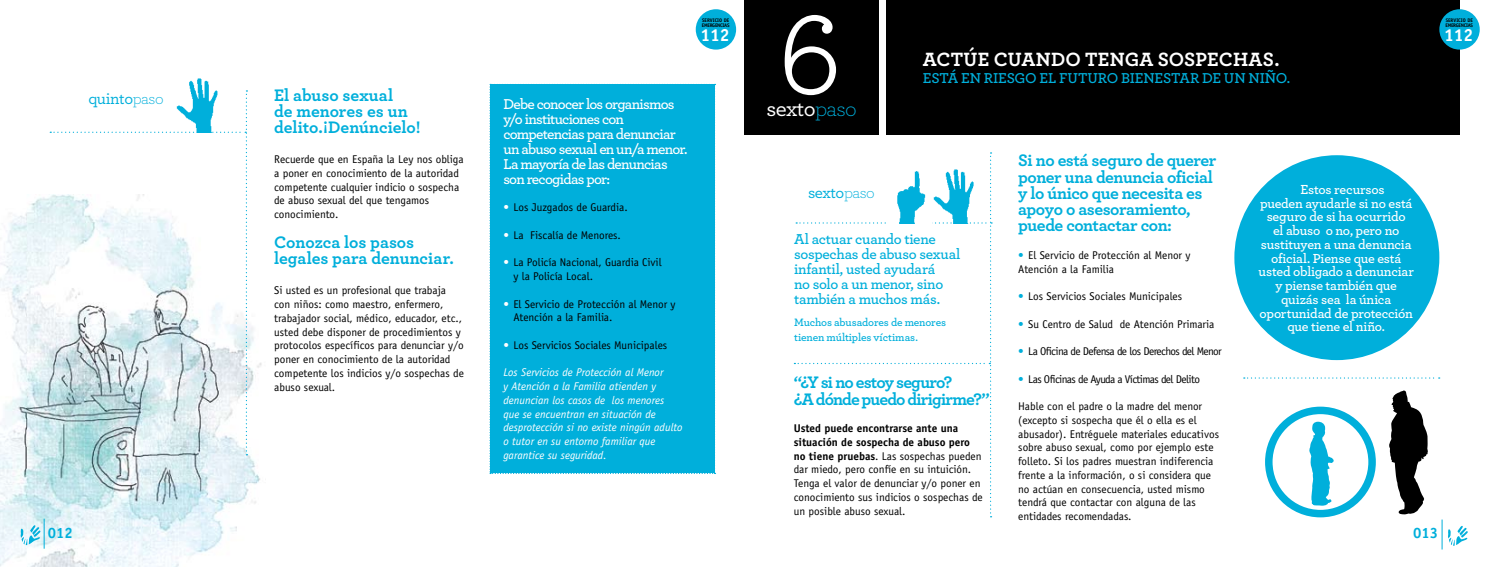
<style>
.page{position:relative;width:1489px;height:567px;background:#fff}
.page>*{position:absolute;margin:0;border:0;box-sizing:border-box;transform-origin:0 0}
.t1{font:124.25px "Archer";color:#fff}
.t2{font:500 22.62px "Archer";letter-spacing:-.03em;color:#fff}
.t3{font:700 20.12px "Archer";letter-spacing:.005em;color:#fff}
.t4{font:700 17.5px/16.2px "Archer";letter-spacing:-.025em;color:#00afdb}
.t5{font:700 17.5px/16.2px "Archer";letter-spacing:-.005em;color:#00afdb}
.t6{font:700 17.5px/16.2px "Archer";letter-spacing:-.055em;color:#00afdb}
.t7{font:700 17.5px "Officina Sans Std";color:#fff}
.t8{font:500 16.75px "Archer";letter-spacing:-.025em;color:#00afdb}
.t9{font:600 15px/15px "Archer";letter-spacing:-.015em;color:#00afdb}
.t10{font:600 15px/15px "Archer";letter-spacing:-.05em;color:#fff}
.t11{font:700 15px "Officina Serif Std";color:#00afdb}
.t12{font:600 13.75px "Archer";letter-spacing:-.02em;color:#fff}
.t13{font:11.25px/13.8px "Officina Sans Std";color:#000}
.t14{font:italic 11.25px/13.8px "Officina Sans Std";color:#fff}
.t15{font:11.25px "Officina Sans Std";letter-spacing:-.05em;color:#000}
.t16{font:600 11.25px/15px "Archer";letter-spacing:-.01em;color:#00afdb}
.t17{font:700 5.12px/5.1px "Officina Sans Std";letter-spacing:-.05em;color:#000}
.s1{font-weight:300}
.s2{color:#fff}
.s3{font-weight:300;color:#00afdb}
.s4{font-weight:700}
.s5{color:#00afdb}
</style>
<div class="page">
<img style="left:0;top:197px;width:262px;height:370px">
<svg style="left:21px;top:525px;width:19px;height:20px"></svg>
<hr style="left:44px;top:519px;width:1px;height:30px;background:#00afdb">
<svg style="left:1448px;top:526px;width:19px;height:20px"></svg>
<hr style="left:1441px;top:519px;width:1px;height:30px;background:#00afdb">
<div style="left:489px;top:84px;width:226px;height:390px;background:#00afdb"></div>
<img style="left:189px;top:78px;width:20px;height:12px">
<svg style="left:50px;top:90px;width:197px;height:365px"></svg>
<div style="left:744px;top:0;width:135px;height:135px;background:#000"></div>
<div style="left:885px;top:0;width:574px;height:135px;background:#000"></div>
<svg style="left:794px;top:152px;width:198px;height:365px"></svg>
<svg style="left:1243px;top:377px;width:196px;height:2px"></svg>
<img style="left:888px;top:164px;width:43px;height:59px">
<div style="left:695px;top:9px;width:41px;height:41px;background:#00afdb;border-radius:50%"></div>
<div style="left:1439px;top:9px;width:40px;height:41px;background:#00afdb;border-radius:50%"></div>
<svg style="left:1389px;top:390px;width:38px;height:125px"></svg>
<svg style="left:1309px;top:422px;width:24px;height:84px"></svg>
<div style="left:1264px;top:407px;width:111px;height:110px;border:8px solid #00afdb;border-radius:50%"></div>
<div style="left:1234px;top:155px;width:205px;height:205px;background:#00afdb;border-radius:50%"></div>
<h3 class="t8" style="left:88px;top:86px;width:77px">quinto<span class="s1">paso</span></h3>
<h3 class="t5" style="left:274px;top:86px;width:148px">El abuso sexual<br>de menores es un delito.¡Denúncielo!</h3>
<p class="t13" style="left:274px;top:152px;width:191px">Recuerde que en España la Ley nos obliga a poner en conocimiento de la autoridad competente cualquier indicio o sospecha de abuso sexual del que tengamos conocimiento.</p>
<h3 class="t5" style="left:274px;top:233px;width:181px">Conozca los pasos legales para denunciar.</h3>
<p class="t13" style="left:274px;top:284px;width:191px">Si usted es un profesional que trabaja con niños: como maestro, enfermero, trabajador social, médico, educador, etc., usted debe disponer de procedimientos y protocolos específicos para denunciar y/o poner en conocimiento de la autoridad competente los indicios y/o sospechas de abuso sexual.</p>
<p class="t17" style="left:701px;top:18px;width:29px">SERVICIO DE<br>EMERGENCIAS</p>
<h3 class="t7" style="left:700px;top:24px;width:31px">112</h3>
<h3 class="t10" style="left:503px;top:96px;width:186px">Debe conocer los organismos y/o instituciones con competencias para denunciar un abuso sexual en un/a menor.<br>La mayoría de las denuncias son recogidas por:</h3>
<p class="t13" style="left:503px;top:201px;width:126px"><span class="s2">•</span> Los Juzgados de Guardia.</p>
<p class="t13" style="left:503px;top:228px;width:119px"><span class="s2">•</span> La Fiscalía de Menores.</p>
<p class="t13" style="left:513px;top:256px;width:150px;text-indent:-10px"><span class="s2">•</span> La Policía Nacional, Guardia Civil y la Policía Local.</p>
<p class="t13" style="left:513px;top:297px;width:164px;text-indent:-10px"><span class="s2">•</span> El Servicio de Protección al Menor y<br>Atención a la Familia.</p>
<p class="t13" style="left:503px;top:338px;width:165px"><span class="s2">•</span> Los Servicios Sociales Municipales</p>
<p class="t14" style="left:503px;top:366px;width:181px">Los Servicios de Protección al Menor<br>y Atención a la Familia atienden y denuncian los casos de los menores que se encuentran en situación de desprotección si no existe ningún adulto o tutor en su entorno familiar que garantice su seguridad.</p>
<h1 class="t1" style="left:777px;top:-33px;width:66px">6</h1>
<h2 class="t2" style="left:766px;top:92px;width:92px">sexto<span class="s3">paso</span></h2>
<h3 class="t3" style="left:922px;top:43px;width:358px">ACTÚE CUANDO TENGA SOSPECHAS.</h3>
<h3 class="t9" style="left:922px;top:70px;width:369px">ESTÁ EN RIESGO EL FUTURO BIENESTAR DE UN NIÑO.</h3>
<h3 class="t8" style="left:808px;top:180px;width:68px">sexto<span class="s1">paso</span></h3>
<h3 class="t9" style="left:794px;top:230px;width:168px">Al actuar cuando tiene sospechas de abuso sexual infantil, usted ayudará<br>no solo a un menor, sino también a muchos más.</h3>
<p class="t16" style="left:794px;top:314px;width:153px">Muchos abusadores de menores tienen múltiples víctimas.</p>
<h3 class="t6" style="left:793px;top:373px;width:198px">“¿Y si no estoy seguro?<br>¿A dónde puedo dirigirme?”</h3>
<p class="t13" style="left:793px;top:421px;width:190px"><span class="s4">Usted puede encontrarse ante una situación de sospecha de abuso pero no tiene pruebas</span>. Las sospechas pueden dar miedo, pero confíe en su intuición.<br>Tenga el valor de denunciar y/o poner en conocimiento sus indicios o sospechas de un posible abuso sexual.</p>
<h3 class="t4" style="left:1018px;top:151px;width:200px">Si no está seguro de querer poner una denuncia oficial y lo único que necesita es apoyo o asesoramiento, puede contactar con:</h3>
<p class="t13" style="left:1018px;top:248px;width:174px"><span class="s5">•</span> El Servicio de Protección al Menor y<br>Atención a la Familia</p>
<p class="t13" style="left:1018px;top:289px;width:165px"><span class="s5">•</span> Los Servicios Sociales Municipales</p>
<p class="t13" style="left:1018px;top:317px;width:197px"><span class="s5">•</span> Su Centro de Salud de Atención Primaria</p>
<p class="t15" style="left:1018px;top:345px;width:205px"><span class="s5">•</span> La Oficina de Defensa de los Derechos del Menor</p>
<p class="t15" style="left:1018px;top:372px;width:183px"><span class="s5">•</span> Las Oficinas de Ayuda a Víctimas del Delito</p>
<p class="t13" style="left:1018px;top:399px;width:202px">Hable con el padre o la madre del menor (excepto si sospecha que él o ella es el abusador). Entréguele materiales educativos sobre abuso sexual, como por ejemplo este folleto. Si los padres muestran indiferencia frente a la información, o si considera que no actúan en consecuencia, usted mismo tendrá que contactar con alguna de las entidades recomendadas.</p>
<p class="t12" style="left:1300px;top:179px;width:86px">Estos recursos</p>
<p class="t12" style="left:1259px;top:193px;width:154px">pueden ayudarle si no está</p>
<p class="t12" style="left:1266px;top:207px;width:141px">seguro de si ha ocurrido</p>
<p class="t12" style="left:1272px;top:220px;width:128px">el abuso o no, pero no</p>
<p class="t12" style="left:1260px;top:234px;width:152px">sustituyen a una denuncia</p>
<p class="t12" style="left:1270px;top:248px;width:132px">oficial. Piense que está</p>
<p class="t12" style="left:1258px;top:262px;width:157px">usted obligado a denunciar</p>
<p class="t12" style="left:1275px;top:275px;width:123px">y piense también que</p>
<p class="t12" style="left:1281px;top:289px;width:111px">quizás sea la única</p>
<p class="t12" style="left:1259px;top:303px;width:155px">oportunidad de protección</p>
<p class="t12" style="left:1287px;top:317px;width:99px">que tiene el niño.</p>
<h3 class="t11" style="left:48px;top:524px;width:27px">012</h3>
<h3 class="t11" style="left:1412px;top:524px;width:27px">013</h3>
<p class="t17" style="left:1445px;top:18px;width:29px">SERVICIO DE<br>EMERGENCIAS</p>
<h3 class="t7" style="left:1443px;top:24px;width:31px">112</h3>
</div>
